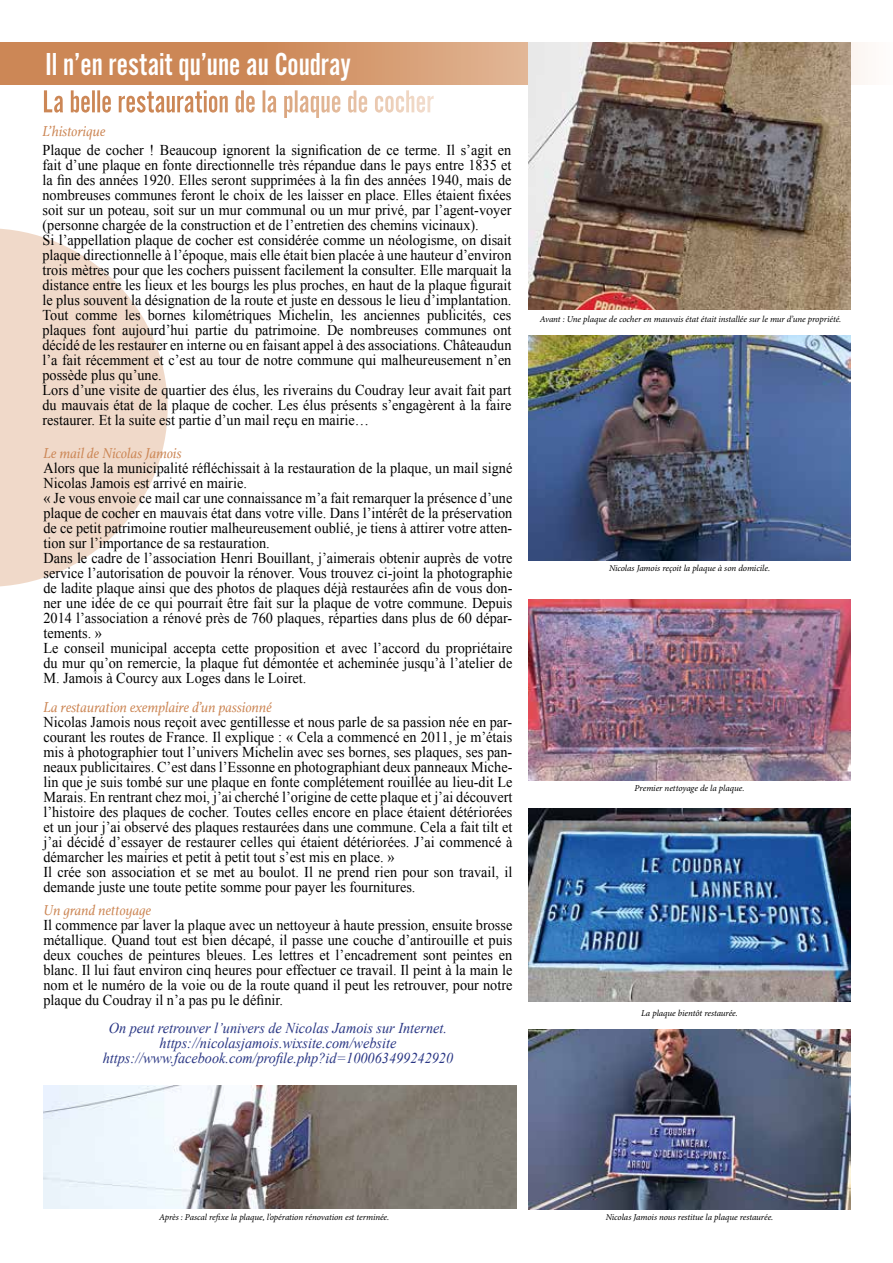
<style>
.page{position:relative;width:893px;height:1263px;background:#fff}
.page>*{position:absolute;margin:0;border:0;box-sizing:border-box;transform-origin:0 0}
.t1{font:33px/37.3px "Alternate Got No 2 D";color:#fff}
.t2{font:15px/15px "Times New Roman";color:#000;scale:.95 1}
.t3{font:italic 15px/15px "Times New Roman";color:#283583;text-align:center;scale:.95 1}
.t4{font:italic 15px "Athelas";color:#cc8756;scale:.95 1}
.t5{font:italic 9px "Minion Pro";letter-spacing:-.01em;color:#000}
</style>
<div class="page">
<svg style="left:0;top:228px;width:168px;height:359px;fill:#f0d9c9"></svg>
<svg style="left:0;top:43px;width:865px;height:42px;background:#d2956a"></svg>
<img style="left:529px;top:43px;width:321px;height:266px">
<img style="left:529px;top:335px;width:321px;height:226px">
<img style="left:529px;top:600px;width:321px;height:180px">
<img style="left:529px;top:808px;width:321px;height:194px">
<img style="left:529px;top:1029px;width:321px;height:181px">
<img style="left:43px;top:1086px;width:473px;height:122px">
<h1 class="t1" style="left:43px;top:46px;width:393px">Il n’en restait qu’une au Coudray<br>La belle restauration de la plaque de cocher</h1>
<p class="t4" style="left:43px;top:119px;width:68px">L’historique</p>
<p class="t2" style="left:43px;top:142px;width:495px">Plaque de cocher ! Beaucoup ignorent la signification de ce terme. Il s’agit en fait d’une plaque en fonte directionnelle très répandue dans le pays entre 1835 et la fin des années 1920. Elles seront supprimées à la fin des années 1940, mais de nombreuses communes feront le choix de les laisser en place. Elles étaient fixées soit sur un poteau, soit sur un mur communal ou un mur privé, par l’agent-voyer (personne chargée de la construction et de l’entretien des chemins vicinaux).<br>Si l’appellation plaque de cocher est considérée comme un néologisme, on disait plaque directionnelle à l’époque, mais elle était bien placée à une hauteur d’environ trois mètres pour que les cochers puissent facilement la consulter. Elle marquait la distance entre les lieux et les bourgs les plus proches, en haut de la plaque figurait le plus souvent la désignation de la route et juste en dessous le lieu d’implantation.<br>Tout comme les bornes kilométriques Michelin, les anciennes publicités, ces plaques font aujourd’hui partie du patrimoine. De nombreuses communes ont décidé de les restaurer en interne ou en faisant appel à des associations. Châteaudun l’a fait récemment et c’est au tour de notre commune qui malheureusement n’en possède plus qu’une.<br>Lors d’une visite de quartier des élus, les riverains du Coudray leur avait fait part du mauvais état de la plaque de cocher. Les élus présents s’engagèrent à la faire restaurer. Et la suite est partie d’un mail reçu en mairie…</p>
<p class="t4" style="left:43px;top:441px;width:147px">Le mail de Nicolas Jamois</p>
<p class="t2" style="left:43px;top:460px;width:495px">Alors que la municipalité réfléchissait à la restauration de la plaque, un mail signé Nicolas Jamois est arrivé en mairie.<br>« Je vous envoie ce mail car une connaissance m’a fait remarquer la présence d’une plaque de cocher en mauvais état dans votre ville. Dans l’intérêt de la préservation de ce petit patrimoine routier malheureusement oublié, je tiens à attirer votre atten&shy;tion sur l’importance de sa restauration.<br>Dans le cadre de l’association Henri Bouillant, j’aimerais obtenir auprès de votre service l’autorisation de pouvoir la rénover. Vous trouvez ci-joint la photographie de ladite plaque ainsi que des photos de plaques déjà restaurées afin de vous don&shy;ner une idée de ce qui pourrait être fait sur la plaque de votre commune. Depuis 2014 l’association a rénové près de 760 plaques, réparties dans plus de 60 dépar&shy;tements. »<br>Le conseil municipal accepta cette proposition et avec l’accord du propriétaire du mur qu’on remercie, la plaque fut démontée et acheminée jusqu’à l’atelier de M. Jamois à Courcy aux Loges dans le Loiret.</p>
<p class="t4" style="left:43px;top:695px;width:242px">La restauration exemplaire d’un passionné</p>
<p class="t2" style="left:43px;top:714px;width:495px">Nicolas Jamois nous reçoit avec gentillesse et nous parle de sa passion née en par&shy;courant les routes de France. Il explique : « Cela a commencé en 2011, je m’étais mis à photographier tout l’univers Michelin avec ses bornes, ses plaques, ses pan&shy;neaux publicitaires. C’est dans l’Essonne en photographiant deux panneaux Miche&shy;lin que je suis tombé sur une plaque en fonte complétement rouillée au lieu-dit Le Marais. En rentrant chez moi, j’ai cherché l’origine de cette plaque et j’ai découvert l’histoire des plaques de cocher. Toutes celles encore en place étaient détériorées et un jour j’ai observé des plaques restaurées dans une commune. Cela a fait tilt et j’ai décidé d’essayer de restaurer celles qui étaient détériorées. J’ai commencé à démarcher les mairies et petit à petit tout s’est mis en place. »<br>Il crée son association et se met au boulot. Il ne prend rien pour son travail, il demande juste une toute petite somme pour payer les fournitures.</p>
<p class="t4" style="left:43px;top:899px;width:115px">Un grand nettoyage</p>
<p class="t2" style="left:43px;top:918px;width:495px;text-align:justify">Il commence par laver la plaque avec un nettoyeur à haute pression, ensuite brosse métallique. Quand tout est bien décapé, il passe une couche d’antirouille et puis deux couches de peintures bleues. Les lettres et l’encadrement sont peintes en blanc. Il lui faut environ cinq heures pour effectuer ce travail. Il peint à la main le nom et le numéro de la voie ou de la route quand il peut les retrouver, pour notre plaque du Coudray il n’a pas pu le définir.</p>
<p class="t3" style="left:103px;top:1020px;width:370px">On peut retrouver l’univers de Nicolas Jamois sur Internet. https://nicolasjamois.wixsite.com/website https://www.facebook.com/profile.php?id=100063499242920</p>
<p class="t5" style="left:540px;top:313px;width:303px">Avant : Une plaque de cocher en mauvais état était installée sur le mur d’une propriété.</p>
<p class="t5" style="left:609px;top:561px;width:163px">Nicolas Jamois reçoit la plaque à son domicile.</p>
<p class="t5" style="left:635px;top:782px;width:111px">Premier nettoyage de la plaque.</p>
<p class="t5" style="left:641px;top:1007px;width:98px">La plaque bientôt restaurée.</p>
<p class="t5" style="left:159px;top:1211px;width:232px">Après : Pascal refixe la plaque, l’opération rénovation est terminée.</p>
<p class="t5" style="left:606px;top:1211px;width:169px">Nicolas Jamois nous restitue la plaque restaurée.</p>
</div>
